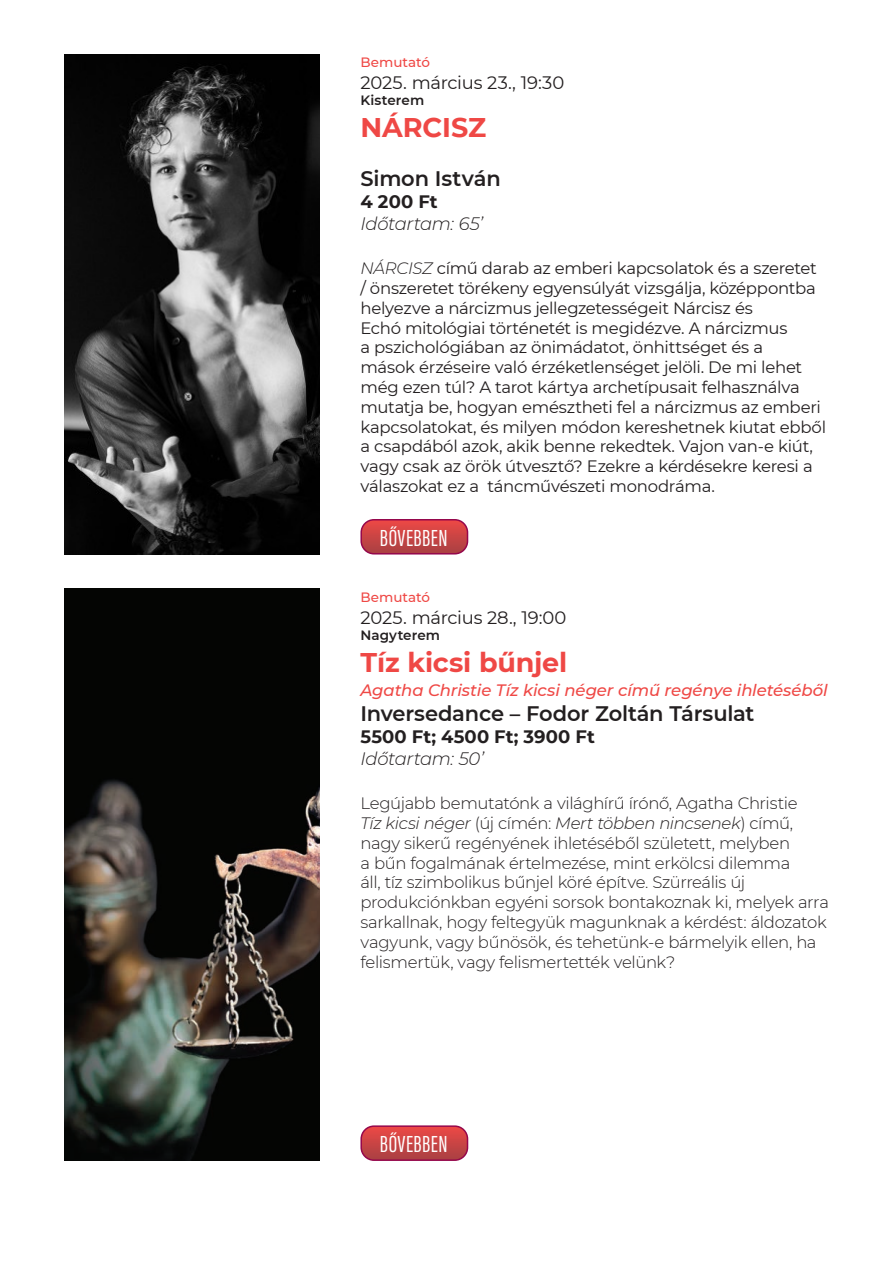
<style>
.page{position:relative;width:893px;height:1263px;background:#fff}
.page>*{position:absolute;margin:0;border:0;box-sizing:border-box;transform-origin:0 0}
.Cím{font:700 27px "Montserrat";letter-spacing:-.005em;color:#ef4845}
.t1{font:24px "Acumin Pro Extra Cond";letter-spacing:.02em;color:#fff}
.Előadó{font:600 21px "Montserrat";letter-spacing:-.01em;color:#231f20}
.Dátum{font:18px "Montserrat";letter-spacing:-.015em;color:#231f20}
.Előadó-2{font:700 18px "Montserrat";letter-spacing:.005em;color:#231f20}
.hossz{font:italic 300 18px "Montserrat";letter-spacing:-.015em;color:#231f20}
.kenyér{font:16.5px/19.8px "Montserrat";letter-spacing:-.02em;color:#231f20}
.kenyér-2{font:300 16.5px/19.8px "Montserrat";letter-spacing:-.02em;color:#231f20}
.Cím-2{font:italic 500 16.5px "Montserrat";letter-spacing:-.01em;color:#ef4845}
.helyszin{font:600 13.5px "Montserrat";letter-spacing:.005em;color:#231f20}
.Dátum-2{font:500 13.5px "Montserrat";color:#ef4845}
.s1{font-weight:300;font-style:italic}
.s2{font-style:italic}
</style>
<div class="page">
<img style="left:65px;top:54px;width:255px;height:500px">
<img style="left:65px;top:589px;width:255px;height:572px">
<svg style="left:363px;top:520px;width:104px;height:34px;background:#cb4747"></svg>
<div style="left:360px;top:519px;width:108px;height:35px;border:2px solid #95074c;border-radius:13px"></div>
<svg style="left:363px;top:1128px;width:104px;height:32px;background:#ca4646"></svg>
<div style="left:360px;top:1125px;width:108px;height:36px;border:2px solid #95074c;border-radius:13px"></div>
<p class="Dátum-2" style="left:360px;top:53px;width:71px">Bemutató</p>
<p class="Dátum" style="left:360px;top:70px;width:205px">2025. március 23., 19:30</p>
<p class="helyszin" style="left:360px;top:91px;width:65px">Kisterem</p>
<p class="Cím" style="left:360px;top:108px;width:127px">NÁRCISZ</p>
<p class="Előadó" style="left:360px;top:164px;width:142px">Simon István</p>
<p class="Előadó-2" style="left:360px;top:189px;width:79px">4 200 Ft</p>
<p class="hossz" style="left:360px;top:211px;width:124px">Időtartam: 65’</p>
<p class="kenyér" style="left:360px;top:258px;width:467px"><span class="s1">NÁRCISZ</span> című darab az emberi kapcsolatok és a szeretet / önszeretet törékeny egyensúlyát vizsgálja, középpontba helyezve a nárcizmus jellegzetességeit Nárcisz és<br>Echó mitológiai történetét is megidézve. A nárcizmus<br>a pszichológiában az önimádatot, önhittséget és a<br>mások érzéseire való érzéketlenséget jelöli. De mi lehet még ezen túl? A tarot kártya archetípusait felhasználva mutatja be, hogyan emésztheti fel a nárcizmus az emberi kapcsolatokat, és milyen módon kereshetnek kiutat ebből a csapdából azok, akik benne rekedtek. Vajon van-e kiút, vagy csak az örök útvesztő? Ezekre a kérdésekre keresi a válaszokat ez a táncművészeti monodráma.</p>
<p class="t1" style="left:380px;top:523px;width:69px">BŐVEBBEN</p>
<p class="Dátum-2" style="left:360px;top:588px;width:71px">Bemutató</p>
<p class="Dátum" style="left:360px;top:605px;width:208px">2025. március 28., 19:00</p>
<p class="helyszin" style="left:360px;top:625px;width:81px">Nagyterem</p>
<p class="Cím" style="left:360px;top:643px;width:208px">Tíz kicsi bűnjel</p>
<p class="Cím-2" style="left:360px;top:679px;width:469px">Agatha Christie Tíz kicsi néger című regénye ihletéséből</p>
<p class="Előadó" style="left:360px;top:699px;width:396px">Inversedance – Fodor Zoltán Társulat</p>
<p class="Előadó-2" style="left:360px;top:724px;width:236px">5500 Ft; 4500 Ft; 3900 Ft</p>
<p class="hossz" style="left:360px;top:746px;width:125px">Időtartam: 50’</p>
<p class="kenyér-2" style="left:360px;top:793px;width:470px">Legújabb bemutatónk a világhírű írónő, Agatha Christie<br><span class="s2">Tíz kicsi néger</span> (új címén: <span class="s2">Mert többen nincsenek</span>) című, nagy sikerű regényének ihletéséből született, melyben<br>a bűn fogalmának értelmezése, mint erkölcsi dilemma<br>áll, tíz szimbolikus bűnjel köré építve. Szürreális új produkciónkban egyéni sorsok bontakoznak ki, melyek arra sarkallnak, hogy feltegyük magunknak a kérdést: áldozatok vagyunk, vagy bűnösök, és tehetünk-e bármelyik ellen, ha felismertük, vagy felismertették velünk?</p>
<p class="t1" style="left:380px;top:1129px;width:69px">BŐVEBBEN</p>
</div>
